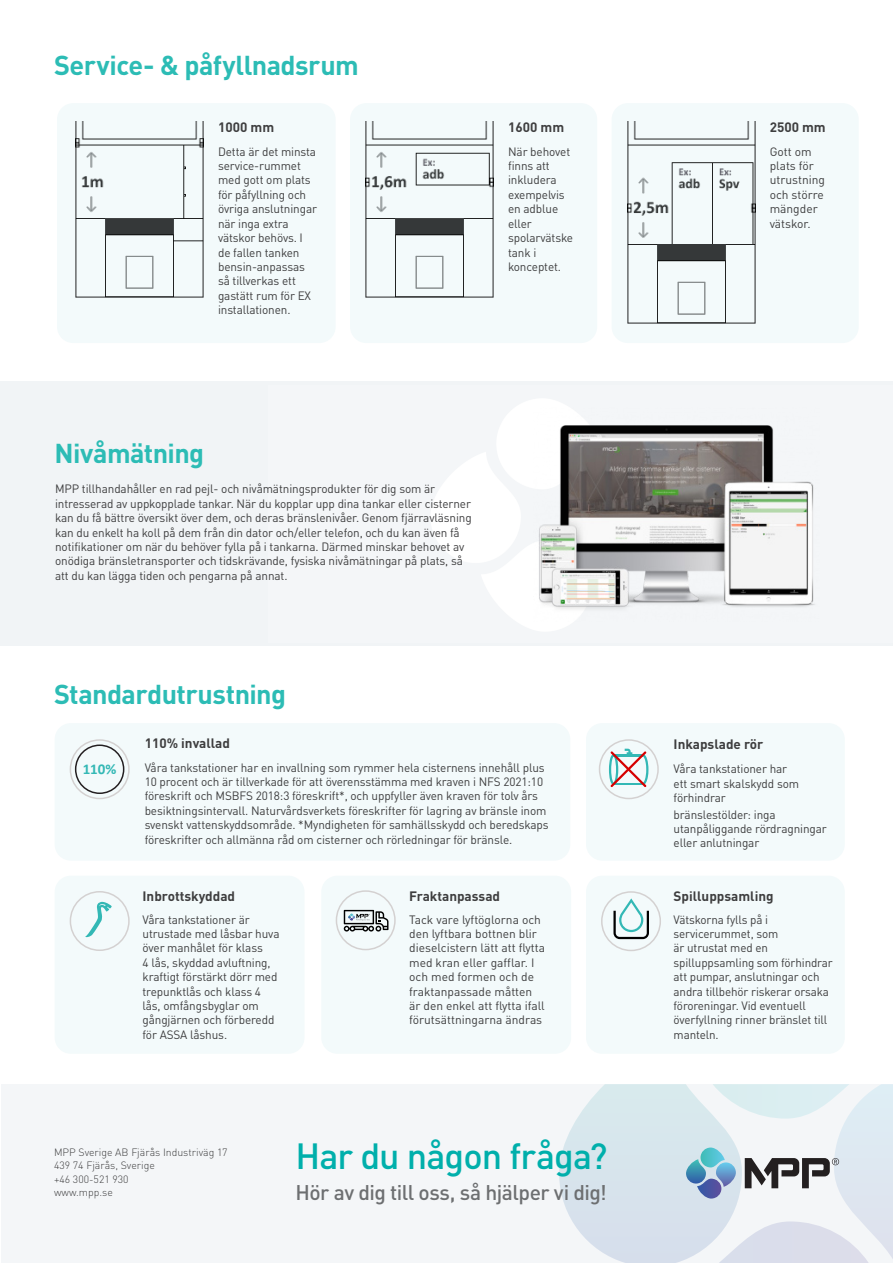
<style>
.page{position:relative;width:893px;height:1263px;background:#fff}
.page>*{position:absolute;margin:0;border:0;box-sizing:border-box;transform-origin:0 0}
.Huvudrubrik{font:500 36px "DIN Pro";letter-spacing:-.025em;color:#00afab}
.Rubrik{font:700 27px "DIN Pro";letter-spacing:-.02em;color:#2cbcb5}
.Huvudrubrik-2{font:500 21px "DIN Pro";letter-spacing:-.025em;color:#6d6f71}
.t1{font:700 15px "Calibri";color:#33b8b5}
.Rubrik_punktlista{font:700 13.5px "DIN Pro";color:#3e3e3f}
.Nummerlista{font:12px/14.4px "DIN Pro";letter-spacing:-.01em;color:#3e3e3f}
.t2{font:300 10.5px "DIN Pro";color:#3e3e3f}
</style>
<div class="page">
<div style="left:2px;top:1084px;width:891px;height:179px;background:#f4f6f8"></div>
<svg style="left:559px;top:1084px;width:334px;height:179px"></svg>
<div style="left:55px;top:723px;width:515px;height:138px;background:#f3fafb;border-radius:16px"></div>
<svg style="left:70px;top:739px;width:60px;height:60px"></svg>
<div style="left:586px;top:723px;width:259px;height:138px;background:#f3fafb;border-radius:16px"></div>
<svg style="left:599px;top:739px;width:60px;height:60px"></svg>
<div style="left:55px;top:876px;width:249px;height:178px;background:#f3fafb;border-radius:16px"></div>
<svg style="left:70px;top:891px;width:60px;height:60px"></svg>
<div style="left:321px;top:876px;width:250px;height:178px;background:#f3fafb;border-radius:16px"></div>
<svg style="left:336px;top:890px;width:60px;height:60px"></svg>
<div style="left:586px;top:876px;width:259px;height:178px;background:#f3fafb;border-radius:16px"></div>
<svg style="left:601px;top:891px;width:60px;height:60px"></svg>
<div style="left:0;top:381px;width:893px;height:264px;background:#f1f4f6"></div>
<img style="left:431px;top:398px;width:143px;height:234px">
<img style="left:534px;top:407px;width:281px;height:214px">
<div style="left:57px;top:103px;width:279px;height:240px;background:#f3fafb;border-radius:16px"></div>
<img style="left:75px;top:122px;width:128px;height:176px">
<div style="left:350px;top:103px;width:247px;height:240px;background:#f3fafb;border-radius:16px"></div>
<img style="left:365px;top:122px;width:128px;height:176px">
<div style="left:612px;top:103px;width:247px;height:240px;background:#f3fafb;border-radius:16px"></div>
<img style="left:627px;top:122px;width:129px;height:202px">
<p class="Rubrik" style="left:54px;top:42px;width:306px">Service- &amp; påfyllnadsrum</p>
<p class="Rubrik_punktlista" style="left:218px;top:116px;width:58px">1000 mm</p>
<p class="Nummerlista" style="left:218px;top:143px;width:100px">Detta är det minsta service-rummet med gott om plats för påfyllning och övriga anslutningar när inga extra vätskor behövs. I de fallen tanken bensin-anpassas så tillverkas ett gastätt rum för EX installationen.</p>
<p class="Rubrik_punktlista" style="left:508px;top:116px;width:58px">1600 mm</p>
<p class="Nummerlista" style="left:508px;top:143px;width:66px">När behovet finns att inkludera exempelvis en adblue eller spolarvätske tank i konceptet.</p>
<p class="Rubrik" style="left:55px;top:430px;width:151px">Nivåmätning</p>
<p class="Nummerlista" style="left:55px;top:481px;width:418px">MPP tillhandahåller en rad pejl- och nivåmätningsprodukter för dig som är intresserad av uppkopplade tankar. När du kopplar upp dina tankar eller cisterner kan du få bättre översikt över dem, och deras bränslenivåer. Genom fjärravläsning kan du enkelt ha koll på dem från din dator och/eller telefon, och du kan även få notifikationer om när du behöver fylla på i tankarna. Därmed minskar behovet av onödiga bränsletransporter och tidskrävande, fysiska nivåmätningar på plats, så att du kan lägga tiden och pengarna på annat.</p>
<p class="Rubrik" style="left:54px;top:671px;width:233px">Standardutrustning</p>
<p class="Rubrik_punktlista" style="left:145px;top:731px;width:87px">110% invallad</p>
<p class="t1" style="left:83px;top:758px;width:35px">110%</p>
<p class="Nummerlista" style="left:145px;top:759px;width:406px">Våra tankstationer har en invallning som rymmer hela cisternens innehåll plus 10 procent och är tillverkade för att överensstämma med kraven i NFS 2021:10 föreskrift och MSBFS 2018:3 föreskrift*, och uppfyller även kraven för tolv års besiktningsintervall. Naturvårdsverkets föreskrifter för lagring av bränsle inom svenskt vattenskyddsområde. *Myndigheten för samhällsskydd och beredskaps föreskrifter och allmänna råd om cisterner och rörledningar för bränsle.</p>
<p class="Rubrik_punktlista" style="left:143px;top:885px;width:94px">Inbrottskyddad</p>
<p class="Nummerlista" style="left:143px;top:911px;width:139px">Våra tankstationer är utrustade med låsbar huva över manhålet för klass<br>4 lås, skyddad avluftning, kraftigt förstärkt dörr med trepunktlås och klass 4 lås, omfångsbyglar om gångjärnen och förberedd för ASSA låshus.</p>
<p class="Rubrik_punktlista" style="left:409px;top:885px;width:92px">Fraktanpassad</p>
<p class="Nummerlista" style="left:409px;top:911px;width:138px">Tack vare lyftöglorna och den lyftbara bottnen blir dieselcistern lätt att flytta med kran eller gafflar. I och med formen och de fraktanpassade måtten är den enkel att flytta ifall förutsättningarna ändras</p>
<p class="t2" style="left:54px;top:1144px;width:175px">MPP Sverige AB Fjärås Industriväg 17</p>
<p class="t2" style="left:54px;top:1157px;width:102px">439 74 Fjärås, Sverige</p>
<p class="t2" style="left:54px;top:1171px;width:76px">+46 300-521 930</p>
<p class="t2" style="left:54px;top:1184px;width:60px">www.mpp.se</p>
<p class="Huvudrubrik" style="left:296px;top:1127px;width:314px">Har du någon fråga?</p>
<p class="Huvudrubrik-2" style="left:296px;top:1175px;width:313px">Hör av dig till oss, så hjälper vi dig!</p>
<p class="Rubrik_punktlista" style="left:770px;top:116px;width:58px">2500 mm</p>
<p class="Nummerlista" style="left:770px;top:143px;width:57px">Gott om plats för utrustning och större mängder vätskor.</p>
<p class="Rubrik_punktlista" style="left:674px;top:733px;width:91px">Inkapslade rör</p>
<p class="Nummerlista" style="left:674px;top:760px;width:127px">Våra tankstationer har ett smart skalskydd som förhindrar</p>
<p class="Nummerlista" style="left:674px;top:806px;width:155px">bränslestölder: inga utanpåliggande rördragningar eller anlutningar</p>
<p class="Rubrik_punktlista" style="left:674px;top:885px;width:102px">Spilluppsamling</p>
<p class="Nummerlista" style="left:674px;top:911px;width:161px">Vätskorna fylls på i servicerummet, som<br>är utrustat med en spilluppsamling som förhindrar att pumpar, anslutningar och andra tillbehör riskerar orsaka föroreningar. Vid eventuell överfyllning rinner bränslet till manteln.</p>
</div>
